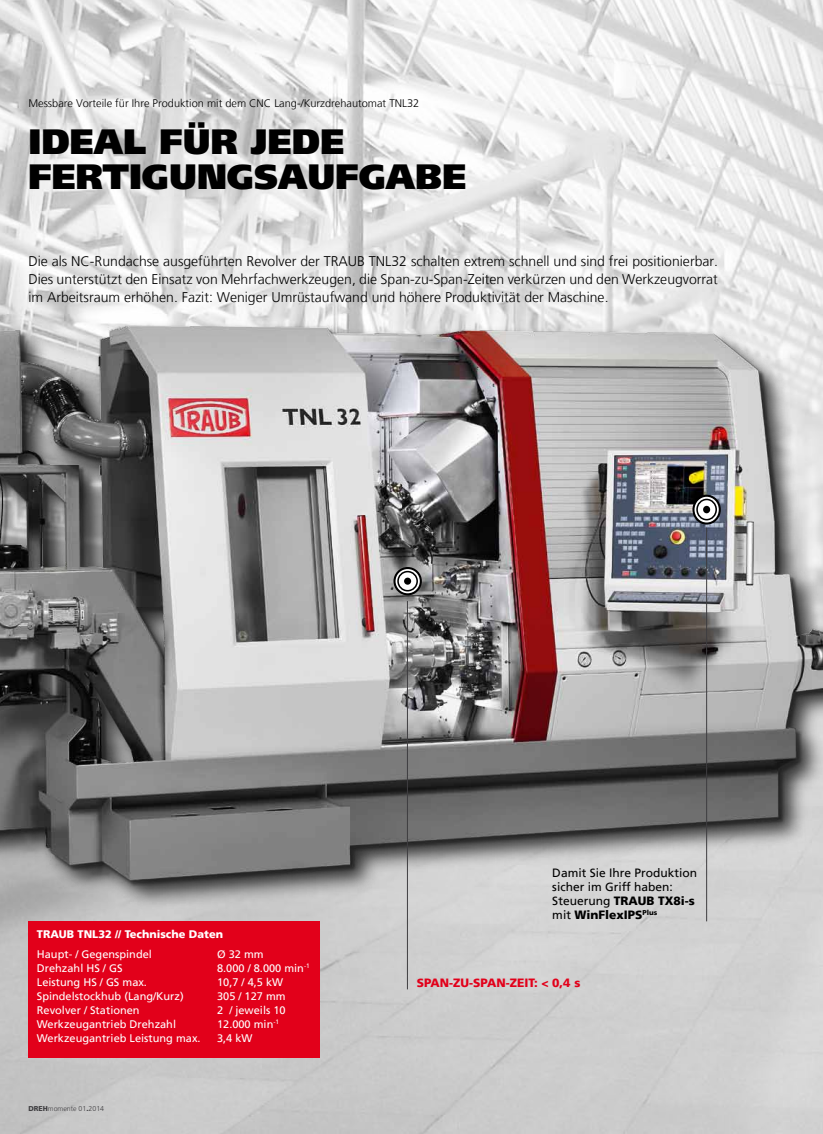
<style>
.page{position:relative;width:823px;height:1134px;background:#fff}
.page>*{position:absolute;margin:0;border:0;box-sizing:border-box;transform-origin:0 0}
.t1{font:900 35px "Frutiger LT";color:#000}
.t2{font:300 14px/18px "Frutiger LT";color:#000;text-align:justify}
.t3{font:12px "Frutiger LT";color:#000}
.t4{font:900 12px "Frutiger LT";color:#000}
.t5{font:900 12px "Frutiger LT";color:#e2001a}
.t6{font:11px "Frutiger LT";color:#fff}
.t7{font:300 11px "Frutiger LT";color:#000}
.t8{font:900 11px "Frutiger LT";color:#fff}
.t9{font:300 7px "Frutiger LT";color:#3e3d40}
.s1{font-weight:900}
.s2{font-weight:400}
</style>
<div class="page">
<img style="left:0;top:0;width:822px;height:1134px">
<img style="left:0;top:321px;width:822px;height:714px">
<div style="left:28px;top:921px;width:292px;height:136px;background:#e2001a"></div>
<svg style="left:693px;top:496px;width:26px;height:27px"></svg>
<div style="left:692px;top:495px;width:28px;height:30px;border:2px solid #000;border-radius:50%"></div>
<div style="left:696px;top:499px;width:20px;height:21px;border:2px solid #000;border-radius:50%"></div>
<svg style="left:702px;top:506px;width:7px;height:7px"></svg>
<hr style="left:706px;top:528px;width:1px;height:393px;background:#3e3d40">
<svg style="left:394px;top:568px;width:26px;height:26px"></svg>
<div style="left:393px;top:567px;width:28px;height:28px;border:2px solid #000;border-radius:50%"></div>
<div style="left:397px;top:571px;width:20px;height:20px;border:2px solid #000;border-radius:50%"></div>
<div style="left:404px;top:578px;width:7px;height:7px;background:#000;border-radius:50%"></div>
<hr style="left:407px;top:601px;width:1px;height:388px;background:#3e3d40">
<p class="t7" style="left:28px;top:97px;width:392px">Messbare Vorteile für Ihre Produktion mit dem CNC Lang-/Kurzdrehautomat TNL32</p>
<p class="t1" style="left:28px;top:120px;width:317px">IDEAL FÜR JEDE</p>
<p class="t1" style="left:28px;top:155px;width:439px">FERTIGUNGSAUFGABE</p>
<p class="t2" style="left:28px;top:252px;width:690px">Die als NC-Rundachse ausgeführten Revolver der TRAUB TNL32 schalten extrem schnell und sind frei positionierbar.<br>Dies unterstützt den Einsatz von Mehrfachwerkzeugen, die Span-zu-Span-Zeiten verkürzen und den Werkzeugvorrat im Arbeitsraum erhöhen. Fazit: Weniger Umrüstaufwand und höhere Produktivität der Maschine.</p>
<p class="t8" style="left:37px;top:928px;width:187px">TRAUB TNL32 // Technische Daten</p>
<p class="t6" style="left:37px;top:948px;width:116px">Haupt- / Gegenspindel</p>
<p class="t6" style="left:217px;top:948px;width:48px">Ø 32 mm</p>
<p class="t6" style="left:37px;top:962px;width:87px">Drehzahl HS / GS</p>
<p class="t6" style="left:217px;top:962px;width:94px">8.000 / 8.000 min<sup>-1</sup></p>
<p class="t6" style="left:37px;top:976px;width:112px">Leistung HS / GS max.</p>
<p class="t6" style="left:217px;top:976px;width:68px">10,7 / 4,5 kW</p>
<p class="t6" style="left:37px;top:990px;width:148px">Spindelstockhub (Lang/Kurz)</p>
<p class="t6" style="left:217px;top:990px;width:70px">305 / 127 mm</p>
<p class="t6" style="left:37px;top:1004px;width:104px">Revolver / Stationen</p>
<p class="t6" style="left:217px;top:1004px;width:70px">2 / jeweils 10</p>
<p class="t6" style="left:37px;top:1018px;width:141px">Werkzeugantrieb Drehzahl</p>
<p class="t6" style="left:217px;top:1018px;width:63px">12.000 min<sup>-1</sup></p>
<p class="t6" style="left:37px;top:1032px;width:165px">Werkzeugantrieb Leistung max.</p>
<p class="t6" style="left:217px;top:1032px;width:37px">3,4 kW</p>
<p class="t9" style="left:28px;top:1104px;width:77px"><span class="s1">DREH</span>momente 01<span class="s1">.</span>2014</p>
<p class="t3" style="left:552px;top:865px;width:146px">Damit Sie Ihre Produktion</p>
<p class="t3" style="left:552px;top:879px;width:122px">sicher im Griff haben:</p>
<p class="t4" style="left:552px;top:893px;width:144px"><span class="s2">Steuerung</span> TRAUB TX8i-s</p>
<p class="t4" style="left:552px;top:907px;width:106px"><span class="s2">mit</span> WinFlexIPS<sup>Plus</sup></p>
<p class="t5" style="left:416px;top:976px;width:165px">SPAN-ZU-SPAN-ZEIT: &lt; 0,4 s</p>
</div>
